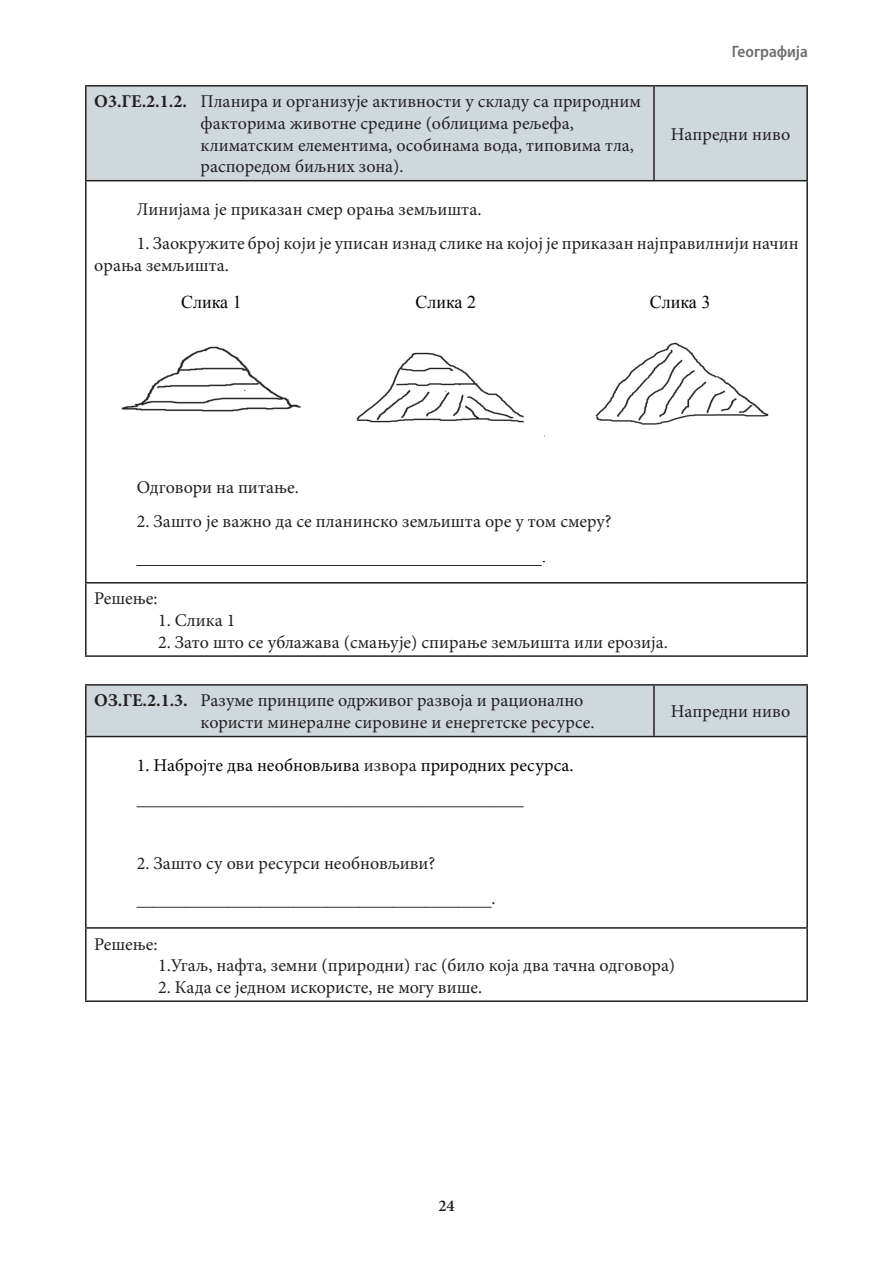
<style>
.page{position:relative;width:893px;height:1263px;background:#fff}
.page>*{position:absolute;margin:0;border:0;box-sizing:border-box;transform-origin:0 0}
.t1{font:18px/21.6px "Minion Pro";color:#231f20}
.t2{font:18px "Times New Roman";color:#040503}
.t3{font:16.5px "Times New Roman";color:#040503}
.t4{font:600 semi-condensed 16.5px "Myriad Pro";color:#6c6d70}
.t5{font:600 16.5px "Minion Pro";color:#231f20}
.s1{font-weight:700}
.s2{color:#040503}
.s3{font-family:"Minion Pro";font-size:18px;color:#231f20}
</style>
<div class="page">
<div style="left:87px;top:87px;width:719px;height:93px;background:#cfd8dd"></div>
<hr style="left:85px;top:85px;width:569px;height:2px;background:#231f20">
<hr style="left:85px;top:87px;width:2px;height:93px;background:#231f20">
<hr style="left:654px;top:85px;width:154px;height:2px;background:#231f20">
<hr style="left:653px;top:87px;width:2px;height:93px;background:#231f20">
<hr style="left:806px;top:87px;width:2px;height:93px;background:#231f20">
<hr style="left:85px;top:180px;width:569px;height:1px;background:#231f20">
<hr style="left:85px;top:181px;width:2px;height:401px;background:#231f20">
<hr style="left:654px;top:180px;width:154px;height:1px;background:#231f20">
<hr style="left:806px;top:181px;width:2px;height:401px;background:#231f20">
<hr style="left:85px;top:582px;width:569px;height:1px;background:#231f20">
<hr style="left:85px;top:583px;width:2px;height:72px;background:#231f20">
<hr style="left:654px;top:582px;width:154px;height:1px;background:#231f20">
<hr style="left:806px;top:583px;width:2px;height:72px;background:#231f20">
<hr style="left:85px;top:655px;width:569px;height:2px;background:#231f20">
<hr style="left:654px;top:655px;width:154px;height:2px;background:#231f20">
<img style="left:595px;top:342px;width:174px;height:83px">
<img style="left:356px;top:352px;width:168px;height:71px">
<img style="left:121px;top:346px;width:180px;height:66px">
<div style="left:87px;top:686px;width:719px;height:50px;background:#cfd8dd"></div>
<hr style="left:85px;top:684px;width:569px;height:2px;background:#231f20">
<hr style="left:85px;top:686px;width:2px;height:50px;background:#231f20">
<hr style="left:654px;top:684px;width:154px;height:2px;background:#231f20">
<hr style="left:653px;top:686px;width:2px;height:50px;background:#231f20">
<hr style="left:806px;top:686px;width:2px;height:50px;background:#231f20">
<hr style="left:85px;top:736px;width:569px;height:1px;background:#231f20">
<hr style="left:85px;top:737px;width:2px;height:190px;background:#231f20">
<hr style="left:654px;top:736px;width:154px;height:1px;background:#231f20">
<hr style="left:806px;top:737px;width:2px;height:190px;background:#231f20">
<hr style="left:85px;top:927px;width:569px;height:2px;background:#231f20">
<hr style="left:85px;top:929px;width:2px;height:71px;background:#231f20">
<hr style="left:654px;top:927px;width:154px;height:2px;background:#231f20">
<hr style="left:806px;top:929px;width:2px;height:71px;background:#231f20">
<hr style="left:85px;top:1000px;width:569px;height:2px;background:#231f20">
<hr style="left:654px;top:1000px;width:154px;height:2px;background:#231f20">
<p class="t1" style="left:201px;top:91px;width:442px;text-indent:-106px"><span class="s1">О3.ГЕ.2.1.2.</span> Планира и организује активности у складу са природним факторима животне средине (облицима рељефа, климатским елементима, особинама вода, типовима тла, распоредом биљних зона).</p>
<p class="t4" style="left:732px;top:42px;width:77px">Географија</p>
<p class="t1" style="left:671px;top:123px;width:121px">Напредни ниво</p>
<p class="t1" style="left:137px;top:199px;width:346px">Линијама је приказан смер орања земљишта.</p>
<p class="t1" style="left:94px;top:233px;width:706px;text-indent:43px">1. Заокружите број који је уписан изнад слике на којој је приказан најправилнији начин орања земљишта.</p>
<p class="t2" style="left:181px;top:290px;width:62px">Слика 1</p>
<p class="t2" style="left:415px;top:290px;width:62px">Слика 2</p>
<p class="t2" style="left:650px;top:290px;width:62px">Слика 3</p>
<p class="t1" style="left:137px;top:476px;width:164px">Одговори на питање.</p>
<p class="t1" style="left:137px;top:511px;width:476px">2. Зашто је важно да се планинско земљишта оре у том смеру?</p>
<p class="t2" style="left:137px;top:543px;width:411px">_____________________________________________.</p>
<p class="t1" style="left:94px;top:588px;width:65px">Решење:</p>
<p class="t1" style="left:158px;top:609px;width:79px">1. Слика 1</p>
<p class="t1" style="left:158px;top:631px;width:511px">2. Зато што се ублажава (смањује) спирање земљишта или ерозија.</p>
<p class="t1" style="left:201px;top:690px;width:395px;text-indent:-106px"><span class="s1">ОЗ.ГЕ.2.1.3.</span> Разуме принципе одрживог развоја и рационално користи минералне сировине и енергетске ресурсе.</p>
<p class="t1" style="left:671px;top:701px;width:121px">Напредни ниво</p>
<p class="t1" style="left:137px;top:748px;width:438px;line-height:34.3px"><span class="s2">1. Набројте два необновљива</span> извора <span class="s2">природних ресурса. </span>___________________________________________</p>
<p class="t1" style="left:137px;top:853px;width:300px">2. Зашто су ови ресурси необновљиви?</p>
<p class="t3" style="left:137px;top:887px;width:360px">___________________________________________<span class="s3">.</span></p>
<p class="t1" style="left:94px;top:933px;width:65px">Решење:</p>
<p class="t1" style="left:158px;top:955px;width:519px">1.Угаљ, нафта, земни (природни) гас (било која два тачна одговора)</p>
<p class="t1" style="left:158px;top:976px;width:326px">2. Када се једном искористе, не могу више.</p>
<p class="t5" style="left:438px;top:1194px;width:18px">24</p>
</div>
